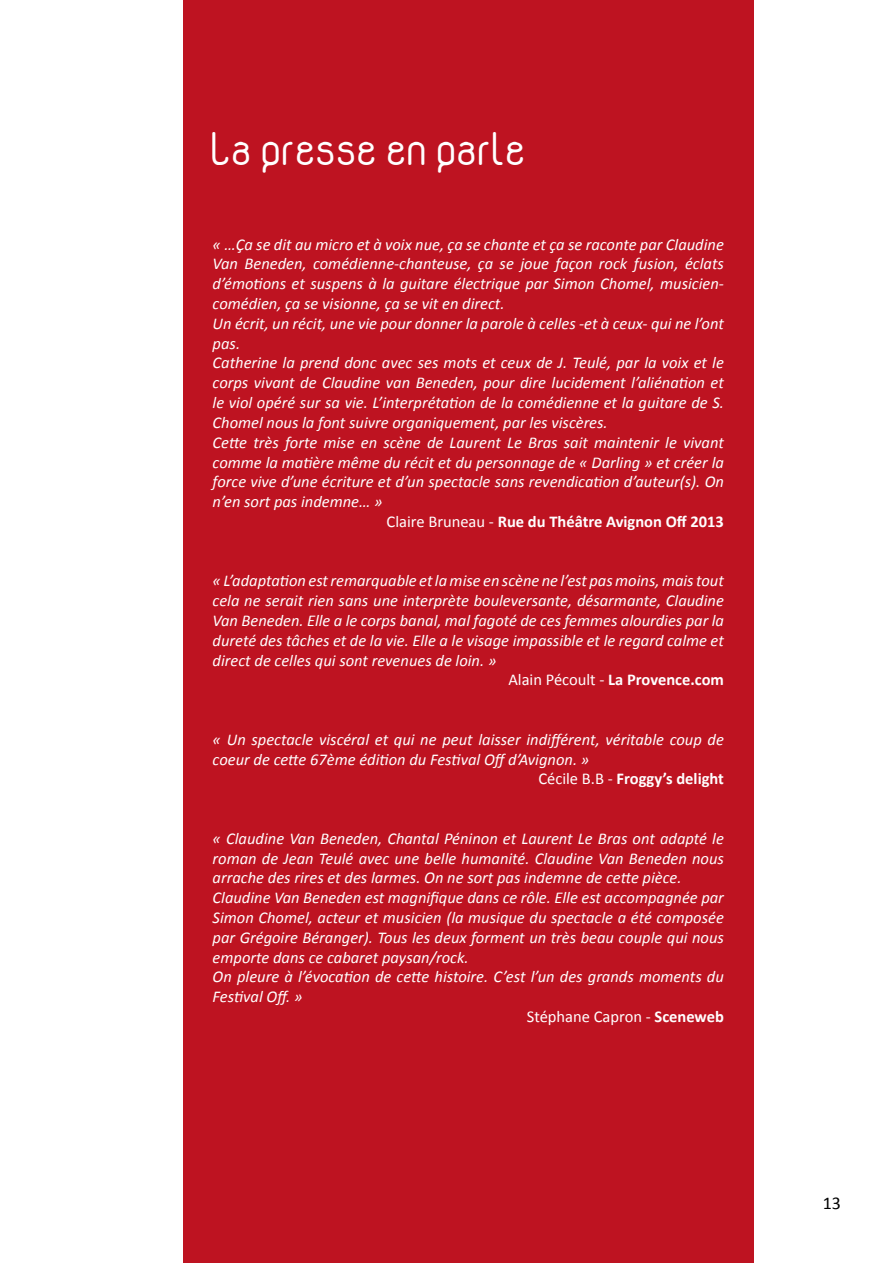
<style>
.page{position:relative;width:893px;height:1263px;background:#fff}
.page>*{position:absolute;margin:0;border:0;box-sizing:border-box;transform-origin:0 0}
.t1{font:45px "Genikas";color:#fff}
.t2{font:18px "Calibri";color:#000}
.t3{font:italic 16.5px "Calibri";color:#fff}
.t4{font:700 16.5px "Calibri";color:#fff}
.t5{font:16.5px "Calibri";color:#fff}
.s1{font-weight:400}
.s2{font-weight:700}
</style>
<div class="page">
<div style="left:183px;top:0;width:571px;height:1263px;background:#be1321"></div>
<h1 class="t1" style="left:213px;top:130px;width:316px">La presse en parle</h1>
<p class="t3" style="left:213px;top:233px;width:513px">« …Ça se dit au micro et à voix nue, ça se chante et ça se raconte par Claudine</p>
<p class="t3" style="left:213px;top:253px;width:513px">Van Beneden, comédienne-chanteuse, ça se joue façon rock fusion, éclats</p>
<p class="t3" style="left:213px;top:273px;width:513px">d’émotions et suspens à la guitare électrique par Simon Chomel, musicien-</p>
<p class="t3" style="left:213px;top:292px;width:293px">comédien, ça se visionne, ça se vit en direct.</p>
<p class="t3" style="left:213px;top:312px;width:513px">Un écrit, un récit, une vie pour donner la parole à celles -et à ceux- qui ne l’ont</p>
<p class="t3" style="left:213px;top:332px;width:29px">pas.</p>
<p class="t3" style="left:213px;top:352px;width:513px">Catherine la prend donc avec ses mots et ceux de J. Teulé, par la voix et le</p>
<p class="t3" style="left:213px;top:372px;width:513px">corps vivant de Claudine van Beneden, pour dire lucidement l’aliénation et</p>
<p class="t3" style="left:213px;top:391px;width:513px">le viol opéré sur sa vie. L’interprétation de la comédienne et la guitare de S.</p>
<p class="t3" style="left:213px;top:411px;width:397px">Chomel nous la font suivre organiquement, par les viscères.</p>
<p class="t3" style="left:213px;top:431px;width:513px">Cette très forte mise en scène de Laurent Le Bras sait maintenir le vivant</p>
<p class="t3" style="left:213px;top:451px;width:513px">comme la matière même du récit et du personnage de « Darling » et créer la</p>
<p class="t3" style="left:213px;top:471px;width:513px">force vive d’une écriture et d’un spectacle sans revendication d’auteur(s). On</p>
<p class="t3" style="left:213px;top:490px;width:172px">n’en sort pas indemne… »</p>
<p class="t4" style="left:387px;top:511px;width:339px"><span class="s1">Claire Bruneau -</span> Rue du Théâtre Avignon Off 2013</p>
<p class="t3" style="left:213px;top:570px;width:513px">« L’adaptation est remarquable et la mise en scène ne l’est pas moins, mais tout</p>
<p class="t3" style="left:213px;top:589px;width:513px">cela ne serait rien sans une interprète bouleversante, désarmante, Claudine</p>
<p class="t3" style="left:213px;top:609px;width:513px">Van Beneden. Elle a le corps banal, mal fagoté de ces femmes alourdies par la</p>
<p class="t3" style="left:213px;top:629px;width:513px">dureté des tâches et de la vie. Elle a le visage impassible et le regard calme et</p>
<p class="t3" style="left:213px;top:649px;width:285px">direct de celles qui sont revenues de loin. »</p>
<p class="t4" style="left:508px;top:670px;width:217px"><span class="s1">Alain Pécoult -</span> La Provence.com</p>
<p class="t3" style="left:213px;top:728px;width:513px">« Un spectacle viscéral et qui ne peut laisser indifférent, véritable coup de</p>
<p class="t3" style="left:213px;top:748px;width:378px">coeur de cette 67ème édition du Festival Off d’Avignon. »</p>
<p class="t4" style="left:538px;top:769px;width:187px"><span class="s1">Cécile B.B -</span> Froggy’s delight</p>
<p class="t3" style="left:213px;top:827px;width:513px">« Claudine Van Beneden, Chantal Péninon et Laurent Le Bras ont adapté le</p>
<p class="t3" style="left:213px;top:847px;width:513px">roman de Jean Teulé avec une belle humanité. Claudine Van Beneden nous</p>
<p class="t3" style="left:213px;top:867px;width:470px">arrache des rires et des larmes. On ne sort pas indemne de cette pièce.</p>
<p class="t3" style="left:213px;top:886px;width:513px">Claudine Van Beneden est magnifique dans ce rôle. Elle est accompagnée par</p>
<p class="t3" style="left:213px;top:906px;width:513px">Simon Chomel, acteur et musicien (la musique du spectacle a été composée</p>
<p class="t3" style="left:213px;top:926px;width:513px">par Grégoire Béranger). Tous les deux forment un très beau couple qui nous</p>
<p class="t3" style="left:213px;top:946px;width:258px">emporte dans ce cabaret paysan/rock.</p>
<p class="t3" style="left:213px;top:966px;width:513px">On pleure à l’évocation de cette histoire. C’est l’un des grands moments du</p>
<p class="t3" style="left:213px;top:985px;width:91px">Festival Off. »</p>
<p class="t5" style="left:527px;top:1006px;width:199px">Stéphane Capron - <span class="s2">Sceneweb</span></p>
<p class="t2" style="left:823px;top:1192px;width:20px">13</p>
</div>
